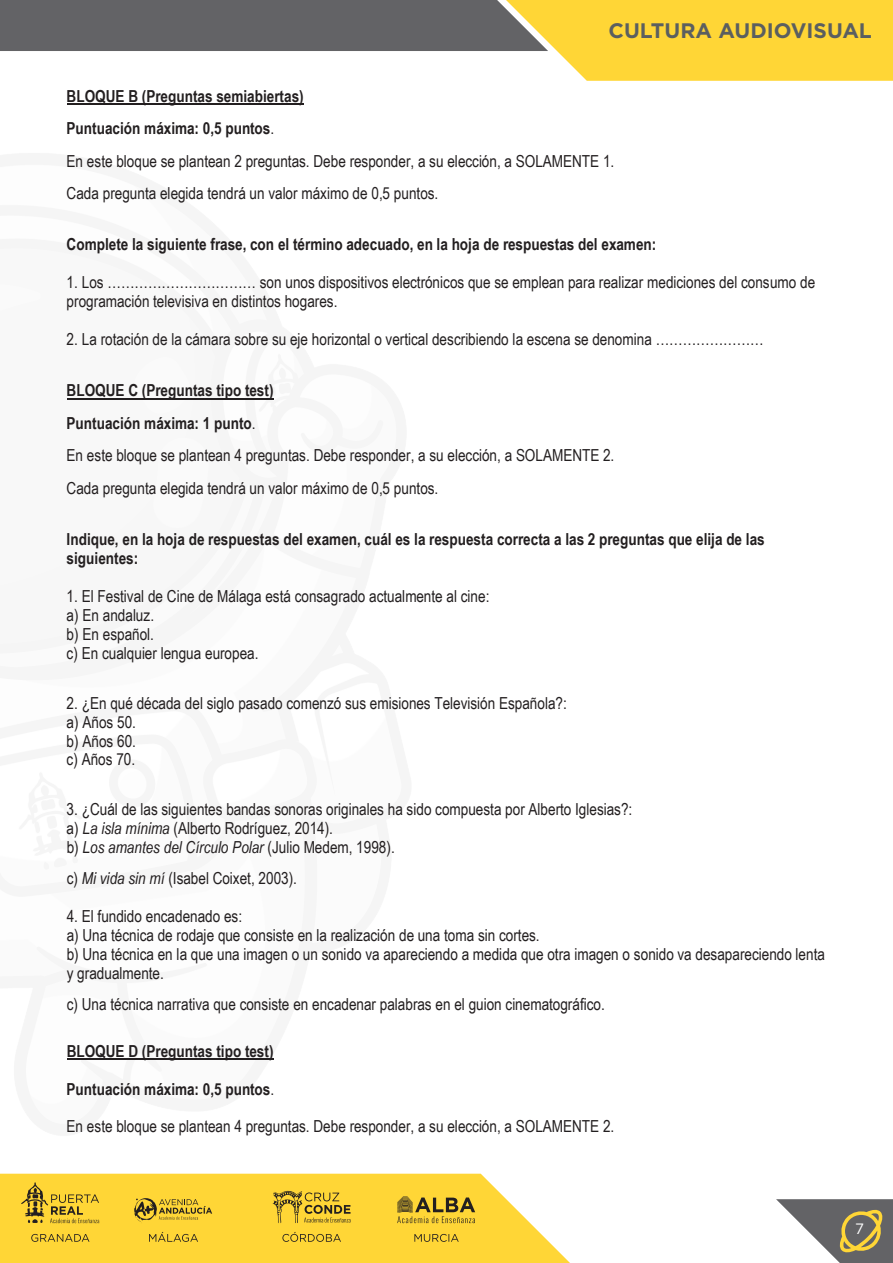
<style>
.page{position:relative;width:893px;height:1263px;background:#fff}
.page>*{position:absolute;margin:0;border:0;box-sizing:border-box;transform-origin:0 0}
.t1{font:700 21px "Gotham";color:#5b5f60}
.t2{font:16.5px/18.9px "Arial Narrow";color:#231f20}
.t3{font:700 16.5px/18.9px "Arial Narrow";color:#231f20}
.t4{font:15px "Gotham";color:#fff}
.s1{font-weight:700}
.s2{font-style:italic}
.s3{font-weight:400}
</style>
<div class="page">
<svg style="left:0;top:1174px;width:570px;height:89px;background:#fed94a"></svg>
<svg style="left:0;top:0;width:893px;height:81px"></svg>
<svg style="left:31px;top:1234px;width:58px;height:8px"></svg>
<svg style="left:282px;top:1232px;width:59px;height:10px"></svg>
<svg style="left:149px;top:1232px;width:49px;height:10px"></svg>
<svg style="left:414px;top:1234px;width:45px;height:8px"></svg>
<svg style="left:21px;top:1182px;width:78px;height:41px;background:#d4b231"></svg>
<svg style="left:397px;top:1196px;width:78px;height:27px;background:#bb9e2f"></svg>
<svg style="left:134px;top:1198px;width:78px;height:26px;background:#cdac30"></svg>
<svg style="left:273px;top:1191px;width:77px;height:32px;background:#caaa30"></svg>
<svg style="left:776px;top:1199px;width:117px;height:64px"></svg>
<hr style="left:67px;top:103px;width:237px;height:2px;background:#231f20">
<hr style="left:67px;top:398px;width:207px;height:1px;background:#231f20">
<hr style="left:67px;top:1058px;width:207px;height:2px;background:#231f20">
<p class="t1" style="left:609px;top:17px;width:265px">CULTURA AUDIOVISUAL</p>
<p class="t2" style="left:67px;top:79px;width:549px;line-height:32.4px"><span class="s1">BLOQUE B (Preguntas semiabiertas)<br>Puntuación máxima: 0,5 puntos</span>.<br>En este bloque se plantean 2 preguntas. Debe responder, a su elección, a SOLAMENTE 1.<br>Cada pregunta elegida tendrá un valor máximo de 0,5 puntos.</p>
<p class="t3" style="left:67px;top:234px;width:591px">Complete la siguiente frase, con el término adecuado, en la hoja de respuestas del examen:</p>
<p class="t2" style="left:67px;top:272px;width:750px">1. Los …………………………… son unos dispositivos electrónicos que se emplean para realizar mediciones del consumo de programación televisiva en distintos hogares.</p>
<p class="t2" style="left:67px;top:329px;width:699px">2. La rotación de la cámara sobre su eje horizontal o vertical describiendo la escena se denomina ……………………</p>
<p class="t2" style="left:67px;top:374px;width:549px;line-height:32.5px"><span class="s1">BLOQUE C (Preguntas tipo test)<br>Puntuación máxima: 1 punto</span>.<br>En este bloque se plantean 4 preguntas. Debe responder, a su elección, a SOLAMENTE 2.<br>Cada pregunta elegida tendrá un valor máximo de 0,5 puntos.</p>
<p class="t3" style="left:67px;top:529px;width:699px">Indique, en la hoja de respuestas del examen, cuál es la respuesta correcta a las 2 preguntas que elija de las siguientes:</p>
<p class="t2" style="left:67px;top:586px;width:424px">1. El Festival de Cine de Málaga está consagrado actualmente al cine: a) En andaluz.<br>b) En español.<br>c) En cualquier lengua europea.</p>
<p class="t2" style="left:67px;top:693px;width:502px">2. ¿En qué década del siglo pasado comenzó sus emisiones Televisión Española?: a) Años 50.<br>b) Años 60.<br>c) Años 70.</p>
<p class="t2" style="left:67px;top:799px;width:567px">3. ¿Cuál de las siguientes bandas sonoras originales ha sido compuesta por Alberto Iglesias?: a) <span class="s2">La isla mínima</span> (Alberto Rodríguez, 2014).<br>b) <span class="s2">Los amantes del Círculo Polar</span> (Julio Medem, 1998).</p>
<p class="t2" style="left:67px;top:868px;width:232px">c) <span class="s2">Mi vida sin mí</span> (Isabel Coixet, 2003).</p>
<p class="t2" style="left:67px;top:906px;width:760px">4. El fundido encadenado es:<br>a) Una técnica de rodaje que consiste en la realización de una toma sin cortes.<br>b) Una técnica en la que una imagen o un sonido va apareciendo a medida que otra imagen o sonido va desapareciendo lenta y gradualmente.</p>
<p class="t2" style="left:67px;top:994px;width:540px">c) Una técnica narrativa que consiste en encadenar palabras en el guion cinematográfico.</p>
<p class="t3" style="left:67px;top:1040px;width:208px">BLOQUE D (Preguntas tipo test)</p>
<p class="t3" style="left:67px;top:1078px;width:209px">Puntuación máxima: 0,5 puntos<span class="s3">.</span></p>
<p class="t2" style="left:67px;top:1116px;width:549px">En este bloque se plantean 4 preguntas. Debe responder, a su elección, a SOLAMENTE 2.</p>
<p class="t4" style="left:855px;top:1218px;width:10px">7</p>
</div>
